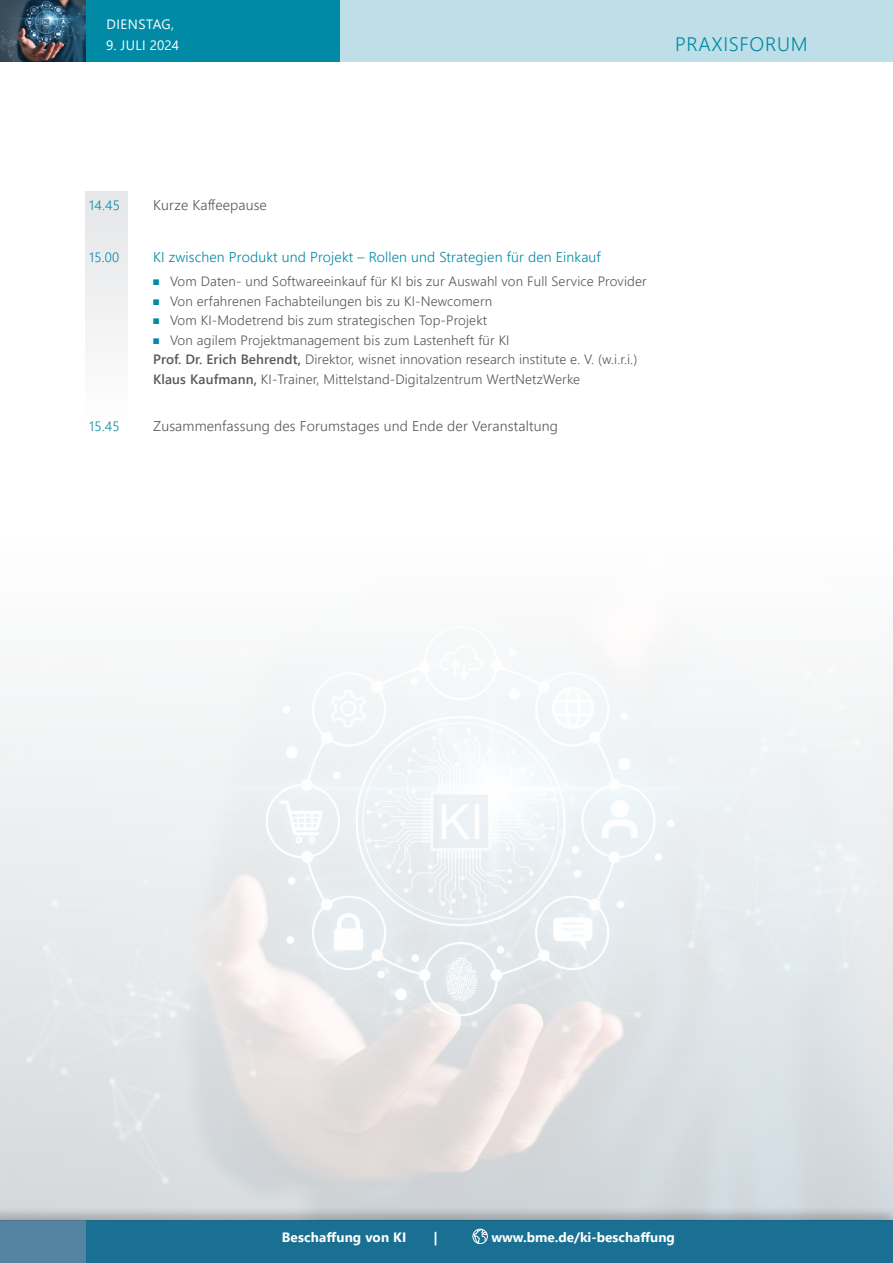
<style>
.page{position:relative;width:893px;height:1263px;background:#fff}
.page>*{position:absolute;margin:0;border:0;box-sizing:border-box;transform-origin:0 0}
.t1{font:300 19.5px "Segoe UI";letter-spacing:.035em;color:#008aa6}
.t2{font:300 14.25px "Segoe UI";letter-spacing:.01em;color:#57585a}
.t3{font:300 14.25px "Segoe UI";letter-spacing:.01em;color:#008aa6}
.t4{font:300 13.5px/19.5px "Segoe UI";letter-spacing:.01em;color:#57585a}
.t5{font:700 13.5px "Segoe UI";color:#fff}
.t6{font:300 13.5px "Segoe UI";letter-spacing:.01em;color:#008aa6}
.t7{font:13.5px "Segoe UI";letter-spacing:.015em;color:#fff}
.t8{font:13.5px "Segoe UI";letter-spacing:.035em;color:#fff}
.s1{font-family:"Universal Std Newswith Comm Pi";font-weight:400;font-size:11.25px;color:#008aa6}
.s2{font-weight:600}
</style>
<div class="page">
<div style="left:85px;top:191px;width:43px;height:258px;background:linear-gradient(to right,#f2f3f4,#f2f3f4)"></div>
<div style="left:85px;top:0;width:255px;height:62px;background:#008aa6"></div>
<div style="left:340px;top:0;width:553px;height:62px;background:#bfdfe8"></div>
<div style="left:0;top:1220px;width:893px;height:43px;background:#1a7092"></div>
<div style="left:0;top:1220px;width:85px;height:43px;background:#5584a2"></div>
<svg style="left:473px;top:1229px;width:15px;height:15px"></svg>
<div style="left:473px;top:1229px;width:15px;height:15px;border:1px solid #fff;border-radius:50%"></div>
<img style="left:0;top:0;width:85px;height:62px">
<p class="t8" style="left:107px;top:11px;width:69px">DIENSTAG,</p>
<p class="t7" style="left:106px;top:32px;width:74px">9. JULI 2024</p>
<h1 class="t1" style="left:675px;top:26px;width:134px">PRAXISFORUM</h1>
<p class="t6" style="left:89px;top:193px;width:32px">14.45</p>
<p class="t2" style="left:153px;top:192px;width:115px">Kurze Kaffeepause</p>
<p class="t6" style="left:89px;top:245px;width:31px">15.00</p>
<p class="t3" style="left:153px;top:244px;width:449px">KI zwischen Produkt und Projekt – Rollen und Strategien für den Einkauf</p>
<p class="t4" style="left:153px;top:270px;width:495px"><span class="s1">◾</span> Vom Daten- und Softwareeinkauf für KI bis zur Auswahl von Full Service Provider <span class="s1">◾</span> Von erfahrenen Fachabteilungen bis zu KI-Newcomern<br><span class="s1">◾</span> Vom KI-Modetrend bis zum strategischen Top-Projekt<br><span class="s1">◾</span> Von agilem Projektmanagement bis zum Lastenheft für KI<br><span class="s2">Prof. Dr. Erich Behrendt,</span> Direktor, wisnet innovation research institute e. V. (w.i.r.i.)<br><span class="s2">Klaus Kaufmann,</span> KI-Trainer, Mittelstand-Digitalzentrum WertNetzWerke</p>
<p class="t6" style="left:89px;top:414px;width:32px">15.45</p>
<p class="t2" style="left:153px;top:413px;width:406px">Zusammenfassung des Forumstages und Ende der Veranstaltung</p>
<p class="t5" style="left:282px;top:1224px;width:126px">Beschaffung von KI</p>
<p class="t5" style="left:434px;top:1224px;width:6px">|</p>
<p class="t5" style="left:491px;top:1224px;width:185px">www.bme.de/ki-beschaffung</p>
</div>
